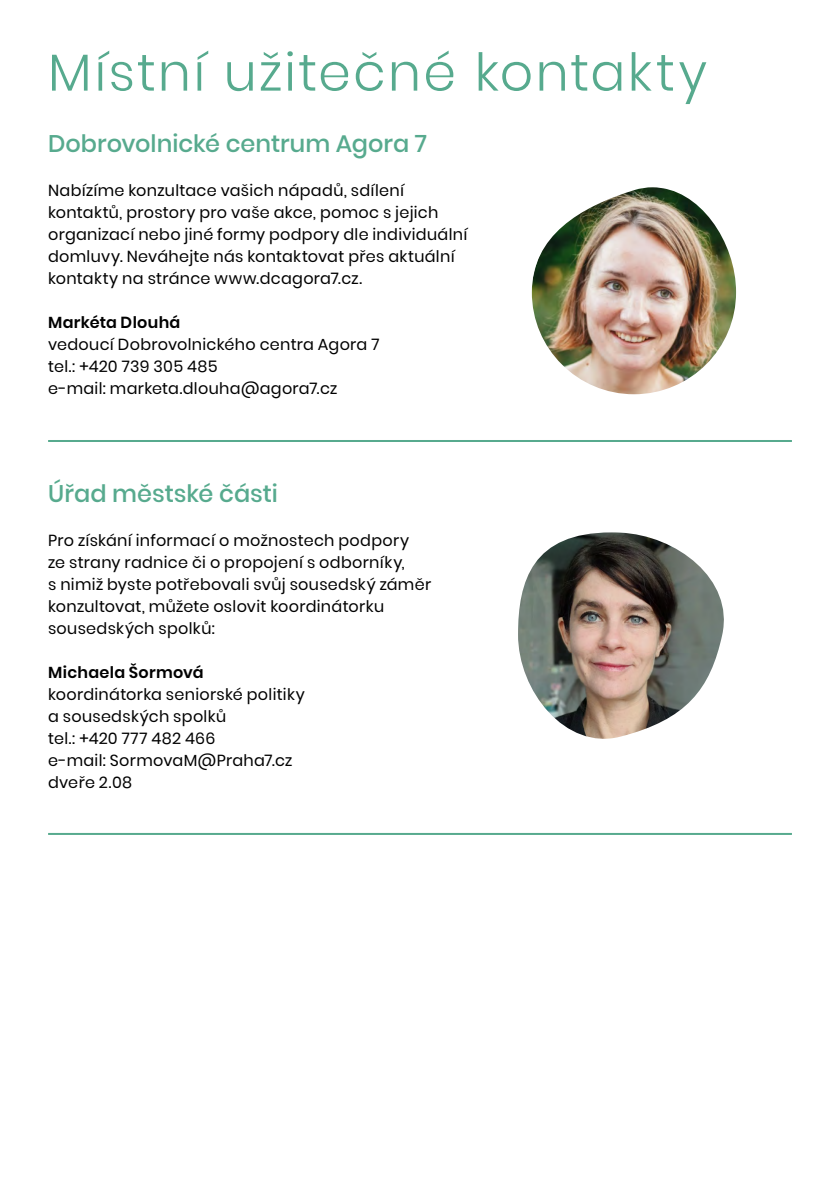
<style>
.page{position:relative;width:840px;height:1191px;background:#fff}
.page>*{position:absolute;margin:0;border:0;box-sizing:border-box;transform-origin:0 0}
.t1{font:300 52px "Poppins";letter-spacing:.045em;color:#57aa8e}
.t2{font:500 24px "Poppins";color:#57aa8e}
.t3{font:16px/22px "Poppins";letter-spacing:.02em;color:#000}
.t4{font:600 16px "Poppins";letter-spacing:.02em;color:#000}
</style>
<div class="page">
<img style="left:518px;top:532px;width:206px;height:207px">
<img style="left:531px;top:187px;width:204px;height:207px">
<hr style="left:48px;top:440px;width:743px;height:2px;background:#57aa8e">
<hr style="left:48px;top:833px;width:743px;height:2px;background:#57aa8e">
<h1 class="t1" style="left:48px;top:42px;width:660px">Místní užitečné kontakty</h1>
<h2 class="t2" style="left:48px;top:129px;width:380px">Dobrovolnické centrum Agora 7</h2>
<p class="t3" style="left:48px;top:179px;width:420px">Nabízíme konzultace vašich nápadů, sdílení kontaktů, prostory pro vaše akce, pomoc s jejich organizací nebo jiné formy podpory dle individuální domluvy. Neváhejte nás kontaktovat přes aktuální kontakty na stránce www.dcagora7.cz.</p>
<p class="t4" style="left:48px;top:313px;width:134px">Markéta Dlouhá</p>
<p class="t3" style="left:48px;top:333px;width:333px">vedoucí Dobrovolnického centra Agora 7 tel.: +420 739 305 485<br>e-mail: marketa.dlouha@agora7.cz</p>
<h2 class="t2" style="left:48px;top:480px;width:231px">Úřad městské části</h2>
<p class="t3" style="left:48px;top:530px;width:384px">Pro získání informací o možnostech podpory<br>ze strany radnice či o propojení s odborníky,<br>s nimiž byste potřebovali svůj sousedský záměr konzultovat, můžete oslovit koordinátorku sousedských spolků:</p>
<p class="t4" style="left:48px;top:663px;width:157px">Michaela Šormová</p>
<p class="t3" style="left:48px;top:684px;width:258px">koordinátorka seniorské politiky a sousedských spolků<br>tel.: +420 777 482 466<br>e-mail: SormovaM@Praha7.cz dveře 2.08</p>
</div>
